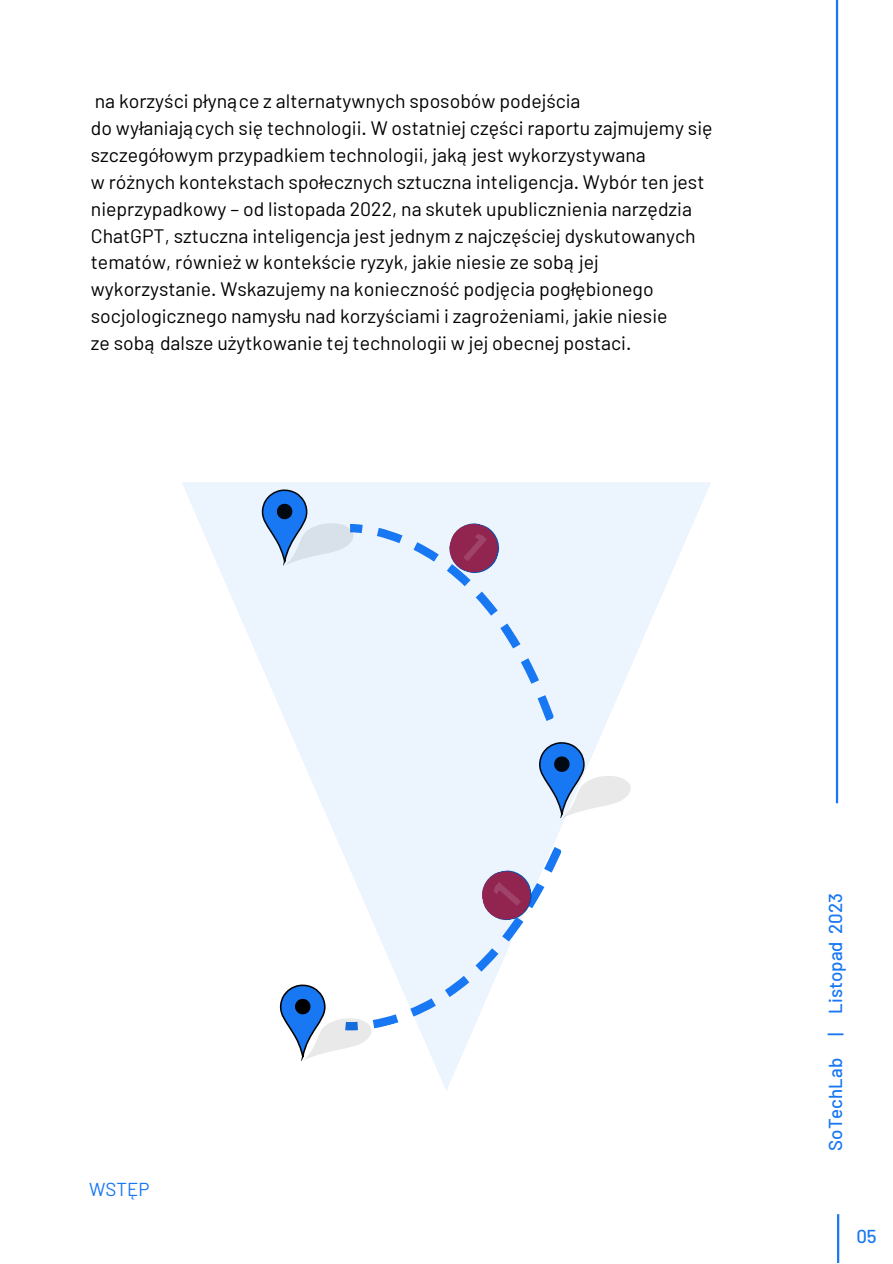
<style>
.page{position:relative;width:893px;height:1264px;background:#fff}
.page>*{position:absolute;margin:0;border:0;box-sizing:border-box;transform-origin:0 0}
.t1{font:19.5px/27px "Barlow";color:#000}
.t2{font:500 18.75px "Barlow";color:#1877f2}
.t3{font:18.75px "Barlow";color:#1877f2}
</style>
<div class="page">
<svg style="left:182px;top:482px;width:529px;height:609px"></svg>
<hr style="left:835px;top:0;width:3px;height:803px;background:#1877f2">
<hr style="left:837px;top:1214px;width:2px;height:48px;background:#1877f2">
<svg style="left:280px;top:868px;width:289px;height:192px"></svg>
<svg style="left:262px;top:489px;width:307px;height:196px;background:#dce5f5"></svg>
<p class="t1" style="left:95px;top:86px;width:487px">na korzyści płynące z alternatywnych sposobów podejścia</p>
<p class="t1" style="left:91px;top:113px;width:623px">do wyłaniających się technologii. W ostatniej części raportu zajmujemy się szczegółowym przypadkiem technologii, jaką jest wykorzystywana</p>
<p class="t1" style="left:91px;top:167px;width:615px">w różnych kontekstach społecznych sztuczna inteligencja. Wybór ten jest nieprzypadkowy – od listopada 2022, na skutek upublicznienia narzędzia ChatGPT, sztuczna inteligencja jest jednym z najczęściej dyskutowanych tematów, również w kontekście ryzyk, jakie niesie ze sobą jej wykorzystanie. Wskazujemy na konieczność podjęcia pogłębionego socjologicznego namysłu nad korzyściami i zagrożeniami, jakie niesie</p>
<p class="t1" style="left:91px;top:329px;width:542px">ze sobą dalsze użytkowanie tej technologii w jej obecnej postaci.</p>
<p class="t3" style="left:89px;top:1177px;width:62px">WSTĘP</p>
<p class="t2" style="left:823px;top:1150px;width:259px;rotate:-90deg">SoTechLab | Listopad 2023</p>
<p class="t2" style="left:856px;top:1223px;width:22px">05</p>
</div>
